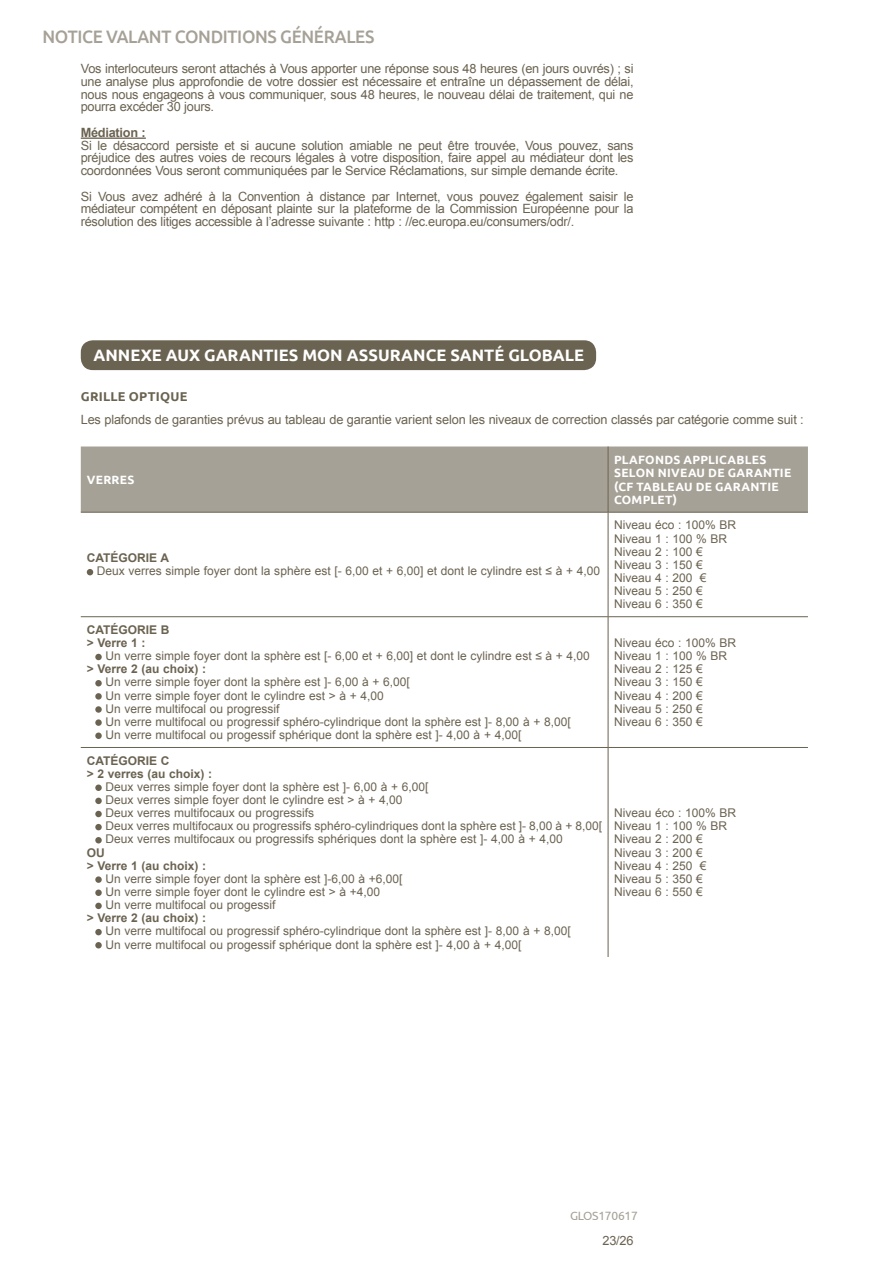
<style>
.page{position:relative;width:893px;height:1263px;background:#fff}
.page>*{position:absolute;margin:0;border:0;box-sizing:border-box;transform-origin:0 0}
.t1{font:500 18px "Ubuntu";letter-spacing:-.02em;color:#a6a196;scale:.96 1}
.t2{font:700 16.5px "Ubuntu";color:#fff}
.t3{font:12.75px/12.8px "Arial";letter-spacing:-.02em;color:#6b6351;text-align:justify}
.t4{font:700 12.75px "Ubuntu";letter-spacing:.02em;color:#6b6351}
.t5{font:700 12.75px "Arial";letter-spacing:-.02em;color:#6b6351}
.t6{font:12px/13.2px "Arial";color:#6b6351}
.t7{font:700 12px/13.2px "Arial";color:#6b6351}
.t8{font:700 12px/13.2px "Ubuntu";letter-spacing:.02em;color:#fff}
.t9{font:12px "Ubuntu";letter-spacing:-.02em;color:#a6a196}
</style>
<div class="page">
<hr style="left:81px;top:137px;width:65px;height:2px;background:#6b6351">
<div style="left:81px;top:340px;width:515px;height:30px;background:#6b6351;border-radius:12px"></div>
<div style="left:81px;top:446px;width:727px;height:66px;background:#a6a196"></div>
<hr style="left:608px;top:446px;width:1px;height:66px;background:#6b6351">
<hr style="left:81px;top:512px;width:527px;height:1px;background:#6b6351">
<hr style="left:608px;top:512px;width:200px;height:1px;background:#6b6351">
<hr style="left:608px;top:512px;width:1px;height:104px;background:#6b6351">
<hr style="left:81px;top:616px;width:527px;height:1px;background:#6b6351">
<hr style="left:608px;top:616px;width:200px;height:1px;background:#6b6351">
<hr style="left:608px;top:617px;width:1px;height:130px;background:#6b6351">
<hr style="left:81px;top:747px;width:527px;height:1px;background:#6b6351">
<hr style="left:608px;top:747px;width:200px;height:1px;background:#6b6351">
<hr style="left:608px;top:748px;width:1px;height:209px;background:#6b6351">
<svg style="left:87px;top:569px;width:6px;height:6px"></svg>
<div style="left:95px;top:654px;width:7px;height:6px;background:#6b6351;border-radius:50%"></div>
<div style="left:95px;top:680px;width:7px;height:6px;background:#6b6351;border-radius:50%"></div>
<div style="left:95px;top:693px;width:7px;height:7px;background:#6b6351;border-radius:50%"></div>
<svg style="left:95px;top:706px;width:7px;height:7px"></svg>
<div style="left:95px;top:719px;width:7px;height:7px;background:#6b6351;border-radius:50%"></div>
<div style="left:95px;top:732px;width:7px;height:7px;background:#6b6351;border-radius:50%"></div>
<div style="left:95px;top:784px;width:7px;height:7px;background:#6b6351;border-radius:50%"></div>
<div style="left:95px;top:798px;width:7px;height:6px;background:#6b6351;border-radius:50%"></div>
<div style="left:95px;top:811px;width:7px;height:6px;background:#6b6351;border-radius:50%"></div>
<div style="left:95px;top:824px;width:7px;height:6px;background:#6b6351;border-radius:50%"></div>
<div style="left:95px;top:837px;width:7px;height:6px;background:#6b6351;border-radius:50%"></div>
<div style="left:95px;top:876px;width:7px;height:7px;background:#6b6351;border-radius:50%"></div>
<div style="left:95px;top:889px;width:7px;height:7px;background:#6b6351;border-radius:50%"></div>
<div style="left:95px;top:903px;width:7px;height:6px;background:#6b6351;border-radius:50%"></div>
<div style="left:95px;top:929px;width:7px;height:6px;background:#6b6351;border-radius:50%"></div>
<div style="left:95px;top:942px;width:7px;height:6px;background:#6b6351;border-radius:50%"></div>
<h1 class="t1" style="left:43px;top:25px;width:347px">NOTICE VALANT CONDITIONS GÉNÉRALES</h1>
<p class="t3" style="left:81px;top:62px;width:554px">Vos interlocuteurs seront attachés à Vous apporter une réponse sous 48 heures (en jours ouvrés) ; si une analyse plus approfondie de votre dossier est nécessaire et entraîne un dépassement de délai, nous nous engageons à vous communiquer, sous 48 heures, le nouveau délai de traitement, qui ne pourra excéder 30 jours.</p>
<p class="t5" style="left:81px;top:124px;width:67px">Médiation :</p>
<p class="t3" style="left:81px;top:139px;width:554px">Si le désaccord persiste et si aucune solution amiable ne peut être trouvée, Vous pouvez, sans préjudice des autres voies de recours légales à votre disposition, faire appel au médiateur dont les coordonnées Vous seront communiquées par le Service Réclamations, sur simple demande écrite.</p>
<p class="t3" style="left:81px;top:190px;width:554px">Si Vous avez adhéré à la Convention à distance par Internet, vous pouvez également saisir le médiateur compétent en déposant plainte sur la plateforme de la Commission Européenne pour la résolution des litiges accessible à l’adresse suivante : http : //ec.europa.eu/consumers/odr/.</p>
<h2 class="t2" style="left:94px;top:345px;width:492px">ANNEXE AUX GARANTIES MON ASSURANCE SANTÉ GLOBALE</h2>
<p class="t4" style="left:81px;top:388px;width:108px">GRILLE OPTIQUE</p>
<p class="t3" style="left:81px;top:413px;width:724px">Les plafonds de garanties prévus au tableau de garantie varient selon les niveaux de correction classés par catégorie comme suit :</p>
<p class="t8" style="left:87px;top:473px;width:49px">VERRES</p>
<p class="t7" style="left:87px;top:552px;width:84px">CATÉGORIE A</p>
<p class="t6" style="left:97px;top:565px;width:505px">Deux verres simple foyer dont la sphère est [- 6,00 et + 6,00] et dont le cylindre est ≤ à + 4,00</p>
<p class="t7" style="left:87px;top:623px;width:84px">CATÉGORIE B &gt; Verre 1 :</p>
<p class="t6" style="left:105px;top:649px;width:486px">Un verre simple foyer dont la sphère est [- 6,00 et + 6,00] et dont le cylindre est ≤ à + 4,00</p>
<p class="t7" style="left:87px;top:663px;width:121px">&gt; Verre 2 (au choix) :</p>
<p class="t6" style="left:105px;top:676px;width:467px">Un verre simple foyer dont la sphère est ]- 6,00 à + 6,00[<br>Un verre simple foyer dont le cylindre est &gt; à + 4,00<br>Un verre multifocal ou progressif<br>Un verre multifocal ou progressif sphéro-cylindrique dont la sphère est ]- 8,00 à + 8,00[ Un verre multifocal ou progessif sphérique dont la sphère est ]- 4,00 à + 4,00[</p>
<p class="t7" style="left:87px;top:754px;width:127px">CATÉGORIE C<br>&gt; 2 verres (au choix) :</p>
<p class="t6" style="left:105px;top:780px;width:498px">Deux verres simple foyer dont la sphère est ]- 6,00 à + 6,00[<br>Deux verres simple foyer dont le cylindre est &gt; à + 4,00<br>Deux verres multifocaux ou progressifs<br>Deux verres multifocaux ou progressifs sphéro-cylindriques dont la sphère est ]- 8,00 à + 8,00[ Deux verres multifocaux ou progressifs sphériques dont la sphère est ]- 4,00 à + 4,00</p>
<p class="t7" style="left:87px;top:846px;width:121px">OU<br>&gt; Verre 1 (au choix) :</p>
<p class="t6" style="left:105px;top:872px;width:299px">Un verre simple foyer dont la sphère est ]-6,00 à +6,00[<br>Un verre simple foyer dont le cylindre est &gt; à +4,00<br>Un verre multifocal ou progessif</p>
<p class="t7" style="left:87px;top:912px;width:121px">&gt; Verre 2 (au choix) :</p>
<p class="t6" style="left:105px;top:925px;width:467px">Un verre multifocal ou progressif sphéro-cylindrique dont la sphère est ]- 8,00 à + 8,00[<br>Un verre multifocal ou progessif sphérique dont la sphère est ]- 4,00 à + 4,00[</p>
<p class="t8" style="left:614px;top:453px;width:179px">PLAFONDS APPLICABLES<br>SELON NIVEAU DE GARANTIE (CF TABLEAU DE GARANTIE<br>COMPLET)</p>
<p class="t6" style="left:614px;top:519px;width:124px">Niveau éco : 100% BR<br>Niveau 1 : 100 % BR<br>Niveau 2 : 100 €<br>Niveau 3 : 150 €<br>Niveau 4 : 200 €<br>Niveau 5 : 250 €<br>Niveau 6 : 350 €</p>
<p class="t6" style="left:614px;top:636px;width:124px">Niveau éco : 100% BR<br>Niveau 1 : 100 % BR<br>Niveau 2 : 125 €<br>Niveau 3 : 150 €<br>Niveau 4 : 200 €<br>Niveau 5 : 250 €<br>Niveau 6 : 350 €</p>
<p class="t6" style="left:614px;top:806px;width:124px">Niveau éco : 100% BR<br>Niveau 1 : 100 % BR<br>Niveau 2 : 200 €<br>Niveau 3 : 200 €<br>Niveau 4 : 250 €<br>Niveau 5 : 350 €<br>Niveau 6 : 550 €</p>
<p class="t9" style="left:570px;top:1209px;width:69px">GLOS170617</p>
<p class="t3" style="left:602px;top:1234px;width:33px">23/26</p>
</div>
